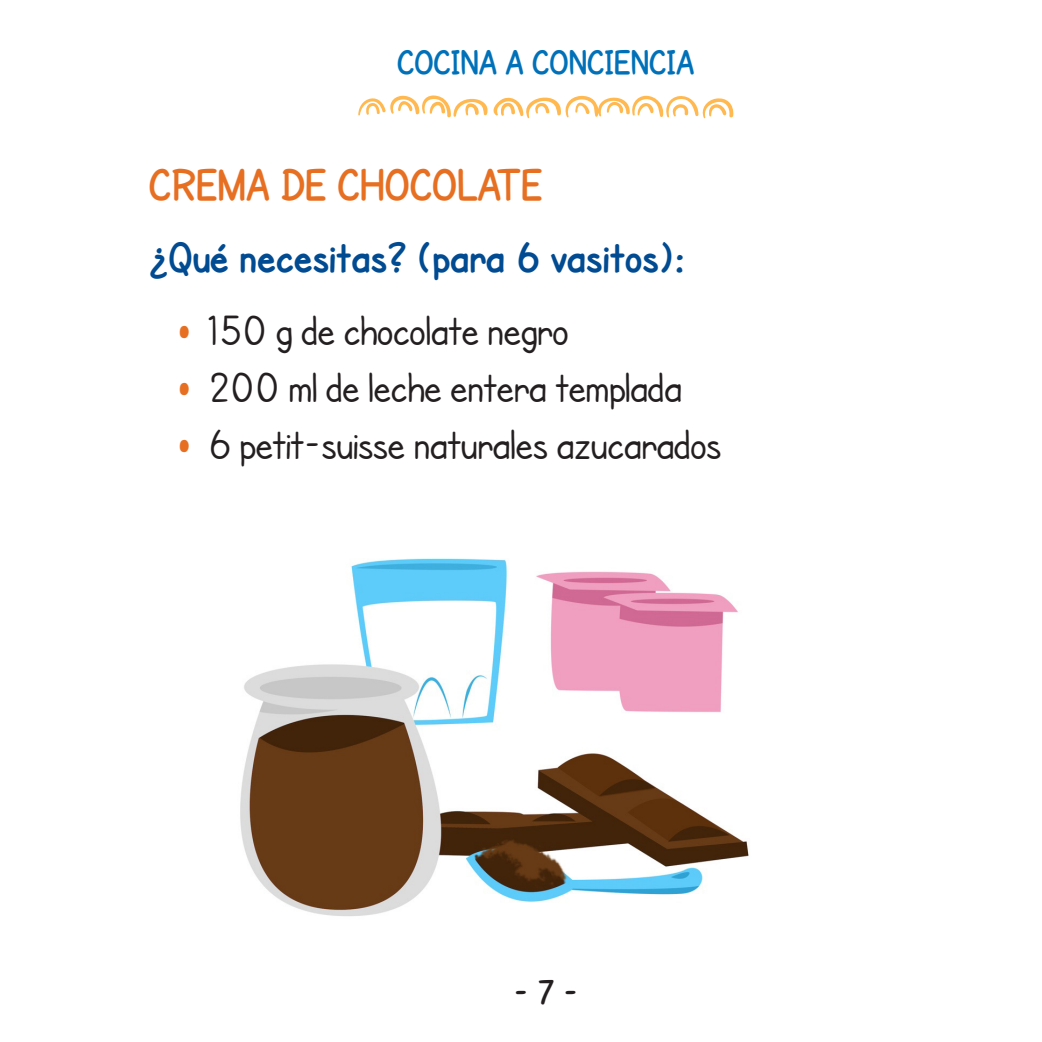
<style>
.page{position:relative;width:1042px;height:1042px;background:#fff}
.page>*{position:absolute;margin:0;border:0;box-sizing:border-box;transform-origin:0 0}
.titulillo{font:700 45.5px "SF Cartoonist Hand";color:#e76f22}
.t1{font:43.75px "SF Cartoonist Hand";color:#231f20}
.subtitulillo{font:700 43.75px "SF Cartoonist Hand";color:#004b92}
.t2{font:700 35px "SF Cartoonist Hand SC";color:#0071b9}
.t3{font:700 35px "SF Cartoonist Hand SC";color:#231f20}
.s1{color:#e76f22}
</style>
<div class="page">
<svg style="left:358px;top:95px;width:376px;height:24px"></svg>
<img style="left:240px;top:558px;width:509px;height:358px">
<p class="t2" style="left:397px;top:42px;width:299px">COCINA A CONCIENCIA</p>
<p class="titulillo" style="left:149px;top:158px;width:395px">CREMA DE CHOCOLATE</p>
<p class="subtitulillo" style="left:149px;top:232px;width:538px">¿Qué necesitas? (para 6 vasitos):</p>
<p class="t1" style="left:177px;top:305px;width:393px"><span class="s1">•</span> 150 g de chocolate negro</p>
<p class="t1" style="left:177px;top:363px;width:507px"><span class="s1">•</span> 200 ml de leche entera templada</p>
<p class="t1" style="left:177px;top:420px;width:546px"><span class="s1">•</span> 6 petit-suisse naturales azucarados</p>
<p class="t3" style="left:513px;top:972px;width:67px">- 7 -</p>
</div>
